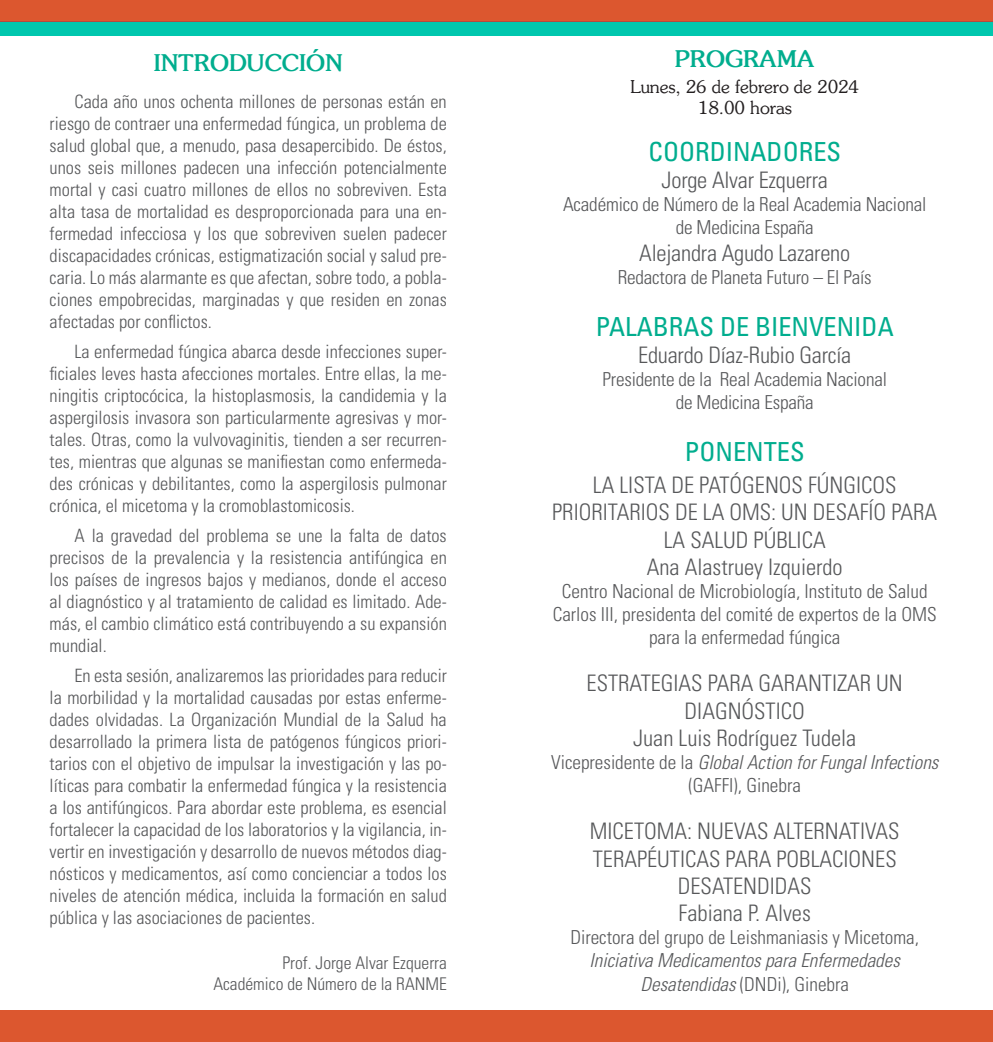
<style>
.page{position:relative;width:993px;height:1042px;background:#fff}
.page>*{position:absolute;margin:0;border:0;box-sizing:border-box;transform-origin:0 0}
.t1{font:condensed 26.25px "Univers LT Std";color:#00ad8e}
.t2{font:300 condensed 22.75px/27.3px "Univers LT Std";color:#57585a;text-align:center}
.t3{font:700 22.75px "Souvenir";color:#00ad8e}
.t4{font:300 condensed 19.25px/23.1px "Univers LT Std";color:#57585a;text-align:center}
.t5{font:italic 300 condensed 19.25px/23.1px "Univers LT Std";color:#57585a;text-align:center}
.t6{font:300 condensed 18.38px/22.1px "Univers LT Std";color:#57585a;text-align:justify}
.t7{font:300 condensed 17.5px/21px "Univers LT Std";color:#57585a;text-align:right}
.t8{font:17.5px/21px "Souvenir";color:#231f20;text-align:center}
.s1{font-style:italic}
.s2{font-style:normal}
</style>
<div class="page">
<div style="left:0;top:0;width:992px;height:22px;background:#dc572f"></div>
<div style="left:0;top:22px;width:992px;height:13px;background:#00c7ae"></div>
<div style="left:0;top:1011px;width:992px;height:31px;background:#dc572f"></div>
<p class="t3" style="left:154px;top:48px;width:190px">INTRODUCCIÓN</p>
<p class="t6" style="left:50px;top:90px;width:398px;text-indent:25px">Cada año unos ochenta millones de personas están en riesgo de contraer una enfermedad fúngica, un problema de salud global que, a menudo, pasa desapercibido. De éstos, unos seis millones padecen una infección potencialmente mortal y casi cuatro millones de ellos no sobreviven. Esta alta tasa de mortalidad es desproporcionada para una en&shy;fermedad infecciosa y los que sobreviven suelen padecer discapacidades crónicas, estigmatización social y salud pre&shy;caria. Lo más alarmante es que afectan, sobre todo, a pobla&shy;ciones empobrecidas, marginadas y que residen en zonas afectadas por conflictos.</p>
<p class="t6" style="left:50px;top:340px;width:398px;text-indent:25px">La enfermedad fúngica abarca desde infecciones super&shy;ficiales leves hasta afecciones mortales. Entre ellas, la me&shy;ningitis criptocócica, la histoplasmosis, la candidemia y la aspergilosis invasora son particularmente agresivas y mor&shy;tales. Otras, como la vulvovaginitis, tienden a ser recurren&shy;tes, mientras que algunas se manifiestan como enfermeda&shy;des crónicas y debilitantes, como la aspergilosis pulmonar crónica, el micetoma y la cromoblastomicosis.</p>
<p class="t6" style="left:50px;top:524px;width:398px;text-indent:25px">A la gravedad del problema se une la falta de datos precisos de la prevalencia y la resistencia antifúngica en los países de ingresos bajos y medianos, donde el acceso al diagnóstico y al tratamiento de calidad es limitado. Ade&shy;más, el cambio climático está contribuyendo a su expansión mundial.</p>
<p class="t6" style="left:50px;top:664px;width:398px;text-indent:25px">En esta sesión, analizaremos las prioridades para reducir la morbilidad y la mortalidad causadas por estas enferme&shy;dades olvidadas. La Organización Mundial de la Salud ha desarrollado la primera lista de patógenos fúngicos priori&shy;tarios con el objetivo de impulsar la investigación y las po&shy;líticas para combatir la enfermedad fúngica y la resistencia a los antifúngicos. Para abordar este problema, es esencial fortalecer la capacidad de los laboratorios y la vigilancia, in&shy;vertir en investigación y desarrollo de nuevos métodos diag&shy;nósticos y medicamentos, así como concienciar a todos los niveles de atención médica, incluida la formación en salud pública y las asociaciones de pacientes.</p>
<p class="t7" style="left:213px;top:952px;width:235px">Prof. Jorge Alvar Ezquerra<br>Académico de Número de la RANME</p>
<p class="t3" style="left:674px;top:45px;width:141px">PROGRAMA</p>
<p class="t8" style="left:630px;top:76px;width:230px">Lunes, 26 de febrero de 2024<br>18.00 horas</p>
<h1 class="t1" style="left:648px;top:135px;width:194px">COORDINADORES</h1>
<p class="t2" style="left:661px;top:166px;width:168px">Jorge Alvar Ezquerra</p>
<p class="t4" style="left:563px;top:193px;width:364px">Académico de Número de la Real Academia Nacional de Medicina España</p>
<p class="t2" style="left:639px;top:240px;width:212px">Alejandra Agudo Lazareno</p>
<p class="t4" style="left:617px;top:266px;width:255px">Redactora de Planeta Futuro – El País</p>
<h1 class="t1" style="left:595px;top:310px;width:299px">PALABRAS DE BIENVENIDA</h1>
<p class="t2" style="left:638px;top:341px;width:215px">Eduardo Díaz-Rubio García</p>
<p class="t4" style="left:602px;top:368px;width:286px">Presidente de la Real Academia Nacional de Medicina España</p>
<h1 class="t1" style="left:684px;top:435px;width:121px">PONENTES</h1>
<p class="t2" style="left:552px;top:471px;width:386px">LA LISTA DE PATÓGENOS FÚNGICOS<br>PRIORITARIOS DE LA OMS: UN DESAFÍO PARA<br>LA SALUD PÚBLICA<br>Ana Alastruey Izquierdo</p>
<p class="t4" style="left:552px;top:580px;width:385px">Centro Nacional de Microbiología, Instituto de Salud<br>Carlos III, presidenta del comité de expertos de la OMS para la enfermedad fúngica</p>
<p class="t2" style="left:586px;top:670px;width:317px">ESTRATEGIAS PARA GARANTIZAR UN<br>DIAGNÓSTICO<br>Juan Luis Rodríguez Tudela</p>
<p class="t4" style="left:551px;top:751px;width:388px">Vicepresidente de la <span class="s1">Global Action for Fungal Infections </span>(GAFFI), Ginebra</p>
<p class="t2" style="left:589px;top:817px;width:311px">MICETOMA: NUEVAS ALTERNATIVAS<br>TERAPÉUTICAS PARA POBLACIONES<br>DESATENDIDAS<br>Fabiana P. Alves</p>
<p class="t4" style="left:570px;top:926px;width:350px">Directora del grupo de Leishmaniasis y Micetoma,</p>
<p class="t5" style="left:589px;top:949px;width:311px">Iniciativa Medicamentos para Enfermedades<br>Desatendidas <span class="s2">(DNDi), Ginebra</span></p>
</div>
